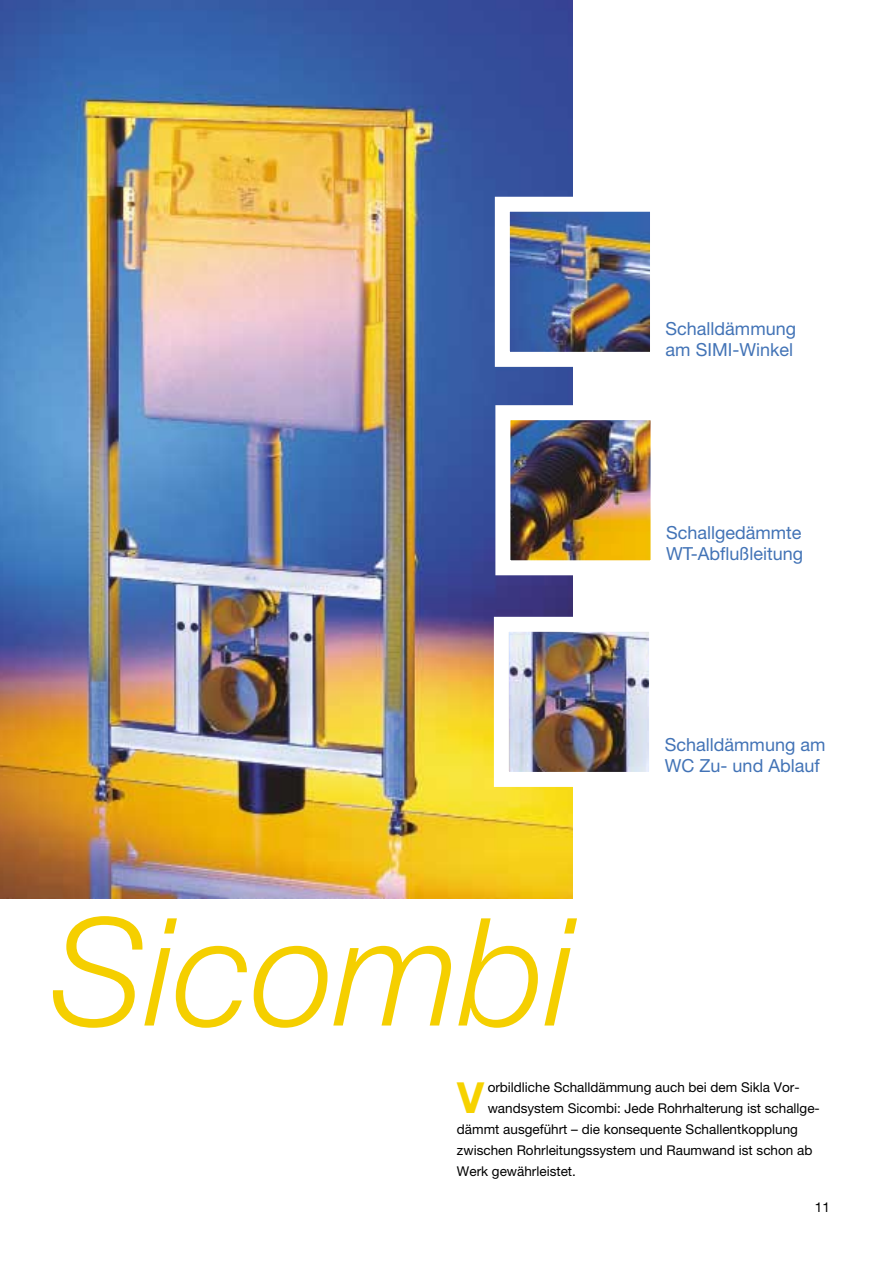
<style>
.page{position:relative;width:893px;height:1262px;background:#fff}
.page>*{position:absolute;margin:0;border:0;box-sizing:border-box;transform-origin:0 0}
.t1{font:italic 300 150px "Helvetica Neue";color:#f5cf00}
.t2{font:700 42.9px "Helvetica Neue";color:#f6d200}
.t3{font:18px/21px "Helvetica Neue";color:#4273b6}
.t4{font:13.5px "Helvetica Neue";color:#000}
</style>
<div class="page">
<img style="left:0;top:0;width:572px;height:898px">
<img style="left:511px;top:213px;width:138px;height:138px">
<img style="left:511px;top:421px;width:138px;height:138px">
<div style="left:495px;top:405px;width:170px;height:170px;border:15px solid #fff"></div>
<img style="left:510px;top:633px;width:138px;height:138px">
<h3 class="t3" style="left:665px;top:319px;width:132px">Schalldämmung am SIMI-Winkel</h3>
<h3 class="t3" style="left:666px;top:523px;width:139px">Schallgedämmte<br>WT-Abflußleitung</h3>
<h1 class="t1" style="left:51px;top:918px;width:524px">Sicombi</h1>
<h3 class="t3" style="left:665px;top:735px;width:162px">Schalldämmung am<br>WC Zu- und Ablauf</h3>
<h2 class="t2" style="left:457px;top:1082px;width:29px">V</h2>
<p class="t4" style="left:487px;top:1082px;width:313px">orbildliche Schalldämmung auch bei dem Sikla Vor-</p>
<p class="t4" style="left:487px;top:1103px;width:333px">wandsystem Sicombi: Jede Rohrhalterung ist schallge-</p>
<p class="t4" style="left:457px;top:1124px;width:342px">dämmt ausgeführt – die konsequente Schallentkopplung</p>
<p class="t4" style="left:457px;top:1145px;width:357px">zwischen Rohrleitungssystem und Raumwand ist schon ab</p>
<p class="t4" style="left:457px;top:1166px;width:120px">Werk gewährleistet.</p>
<p class="t4" style="left:815px;top:1202px;width:17px">11</p>
</div>
